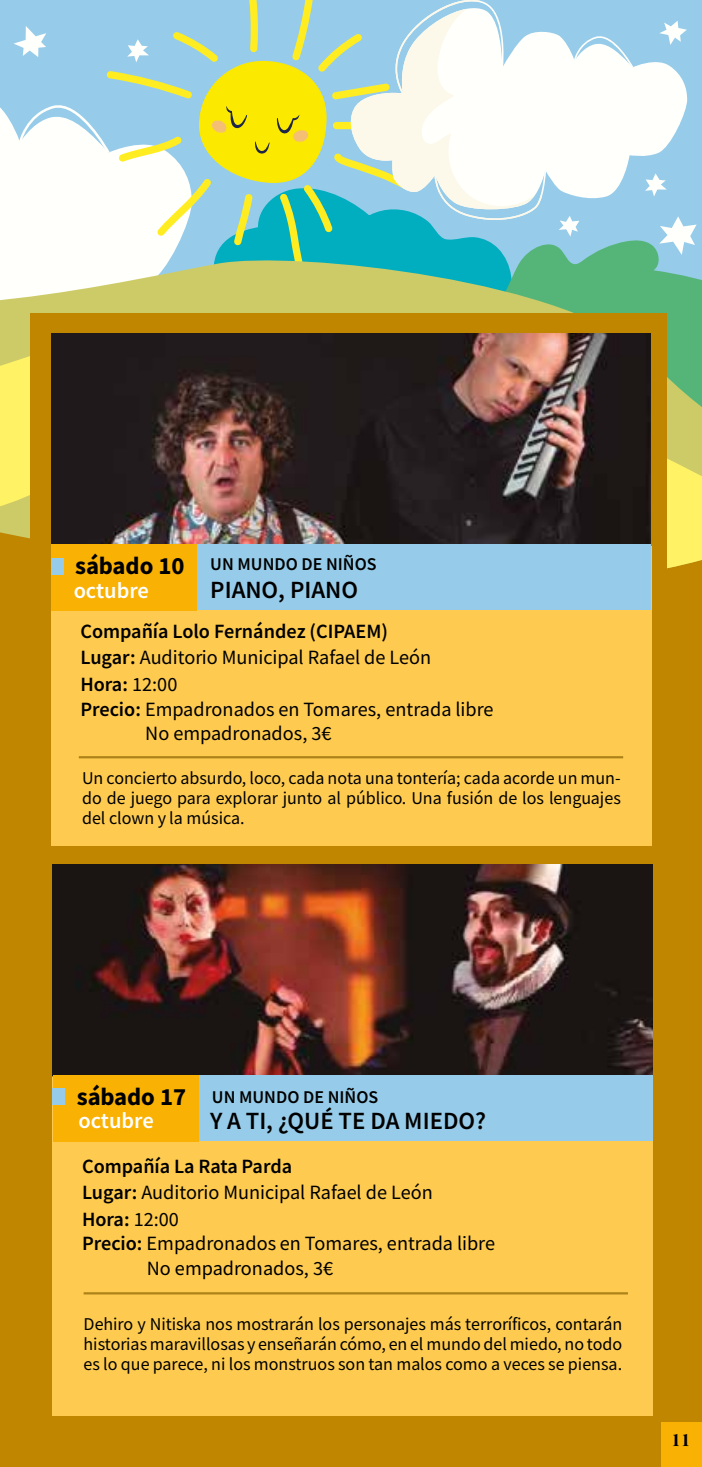
<style>
.page{position:relative;width:702px;height:1467px;background:#c08600}
.page>*{position:absolute;margin:0;border:0;box-sizing:border-box;transform-origin:0 0}
.t1{font:24.75px "Source Sans Variable";letter-spacing:.03em;color:#000}
.t2{font:22.5px "Source Sans Variable";letter-spacing:.03em;color:#fff}
.t3{font:20.25px/27px "Source Sans Variable";letter-spacing:.02em;color:#000}
.t4{font:20.25px "Arno Pro Bold Display";color:#000}
.t5{font:18px/20.2px "Source Sans Variable";letter-spacing:.02em;color:#000;text-align:justify}
</style>
<div class="page">
<div style="left:661px;top:1422px;width:41px;height:45px;background:#f9b104"></div>
<svg style="left:0;top:61px;width:14px;height:161px;background:#daedf5"></svg>
<svg style="left:546px;top:8px;width:141px;height:204px;background:#d6ebf4"></svg>
<svg style="left:573px;top:32px;width:60px;height:36px;background:#cce6f2"></svg>
<svg style="left:0;top:222px;width:702px;height:58px;background:#83c6b8"></svg>
<svg style="left:558px;top:216px;width:21px;height:21px"></svg>
<svg style="left:645px;top:173px;width:21px;height:24px"></svg>
<svg style="left:659px;top:216px;width:37px;height:39px"></svg>
<svg style="left:0;top:280px;width:702px;height:289px;background:#b4cc67"></svg>
<svg style="left:14px;top:0;width:532px;height:322px;background:#badbc2"></svg>
<svg style="left:659px;top:21px;width:27px;height:24px"></svg>
<img style="left:211px;top:120px;width:16px;height:13px">
<div style="left:30px;top:313px;width:636px;height:353px;background:#c08600"></div>
<div style="left:51px;top:546px;width:600px;height:299px;background:#fecb50"></div>
<img style="left:51px;top:334px;width:600px;height:210px">
<div style="left:195px;top:544px;width:456px;height:66px;background:#96cce9"></div>
<div style="left:51px;top:544px;width:145px;height:66px;background:#f9b104"></div>
<hr style="left:79px;top:756px;width:544px;height:2px;background:#ad8218">
<div style="left:53px;top:1077px;width:599px;height:339px;background:#fecb50"></div>
<img style="left:53px;top:865px;width:599px;height:210px">
<div style="left:197px;top:1076px;width:455px;height:65px;background:#96cce9"></div>
<div style="left:53px;top:1075px;width:145px;height:66px;background:#f9b104"></div>
<div style="left:52px;top:1088px;width:12px;height:17px;background:#96cce9"></div>
<hr style="left:84px;top:1292px;width:544px;height:2px;background:#ad8218">
<div style="left:51px;top:558px;width:12px;height:17px;background:#96cce9"></div>
<h1 class="t1" style="left:75px;top:551px;width:109px">sábado 10</h1>
<p class="t2" style="left:74px;top:577px;width:76px">octubre</p>
<p class="t5" style="left:210px;top:554px;width:167px">UN MUNDO DE NIÑOS</p>
<h1 class="t1" style="left:210px;top:575px;width:149px">PIANO, PIANO</h1>
<p class="t3" style="left:80px;top:618px;width:308px">Compañía Lolo Fernández (CIPAEM)</p>
<p class="t3" style="left:80px;top:644px;width:352px">Lugar: Auditorio Municipal Rafael de León<br>Hora: 12:00</p>
<p class="t3" style="left:145px;top:697px;width:349px;line-height:24.3px;text-indent:-65px">Precio: Empadronados en Tomares, entrada libre<br>No empadronados, 3€</p>
<p class="t5" style="left:82px;top:768px;width:540px">Un concierto absurdo, loco, cada nota una tontería; cada acorde un mun&shy;do de juego para explorar junto al público. Una fusión de los lenguajes del clown y la música.</p>
<h1 class="t1" style="left:77px;top:1082px;width:109px">sábado 17</h1>
<p class="t2" style="left:78px;top:1107px;width:76px">octubre</p>
<p class="t5" style="left:212px;top:1087px;width:167px">UN MUNDO DE NIÑOS</p>
<h1 class="t1" style="left:210px;top:1106px;width:276px">Y A TI, ¿QUÉ TE DA MIEDO?</h1>
<p class="t3" style="left:82px;top:1152px;width:211px">Compañía La Rata Parda</p>
<p class="t3" style="left:82px;top:1179px;width:352px">Lugar: Auditorio Municipal Rafael de León<br>Hora: 12:00</p>
<p class="t3" style="left:147px;top:1232px;width:349px;line-height:24.3px;text-indent:-65px">Precio: Empadronados en Tomares, entrada libre<br>No empadronados, 3€</p>
<p class="t5" style="left:84px;top:1314px;width:540px">Dehiro y Nitiska nos mostrarán los personajes más terroríficos, contarán historias maravillosas y enseñarán cómo, en el mundo del miedo, no todo es lo que parece, ni los monstruos son tan malos como a veces se piensa.</p>
<p class="t4" style="left:671px;top:1429px;width:21px">11</p>
</div>
